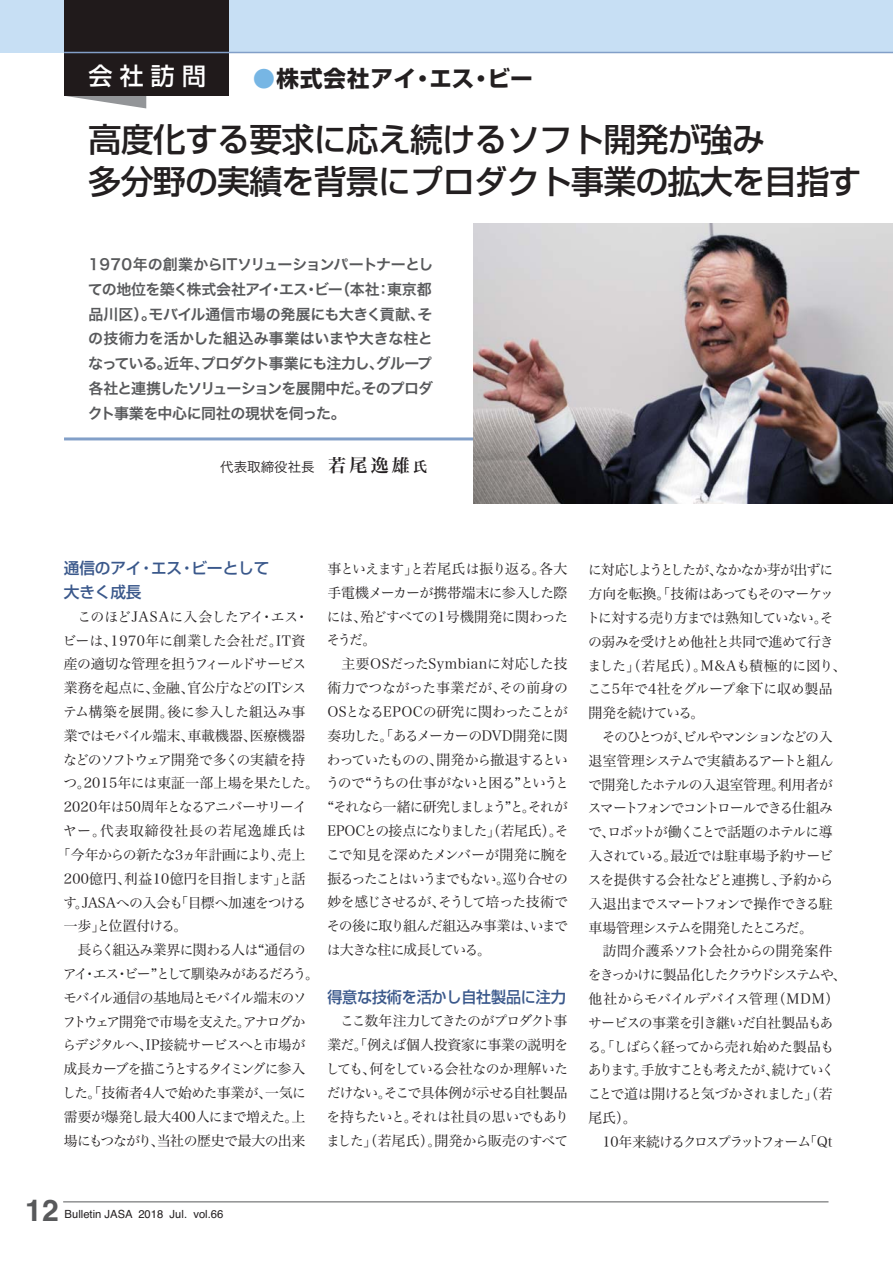
<style>
.page{position:relative;width:893px;height:1263px;background:#fff}
.page>*{position:absolute;margin:0;border:0;box-sizing:border-box;transform-origin:0 0}
.t1{font:33px/42px "Shin Go Medium 83 pv RKSJ H";letter-spacing:-.025em;color:#231f20}
.t2{font:700 30px "Helvetica";color:#58595b}
.t3{font:24px "Shin Go Medium 83 pv RKSJ H";color:#fff}
.t4{font:22.5px "Shin Go Bold 83 pv RKSJ H";letter-spacing:.05em;color:#231f20}
.t5{font:15.75px/23.9px "Shin Go Medium 83 pv RKSJ H";letter-spacing:-.015em;color:#3a588b}
.t6{font:15.75px "Shin Go Medium 83 pv RKSJ H";letter-spacing:-.015em;color:#3a588b;scale:.96 1}
.t7{font:15px/24.8px "Hira Kaku Pro W6 90 pv RKSJ H";letter-spacing:-.035em;color:#58595b}
.t8{font:13.95px/23.9px "Hira Min Pro W3 90 pv RKSJ H";letter-spacing:-.055em;color:#231f20}
.t9{font:13.95px/23.9px "Hira Min Pro W3 90 pv RKSJ H";letter-spacing:-.075em;color:#231f20}
.t10{font:13.95px "Hira Min Pro W3 90 pv RKSJ H";letter-spacing:-.025em;color:#231f20}
.t11{font:13.95px "Hira Min Pro W3 90 pv RKSJ H";letter-spacing:.005em;color:#231f20}
.t12{font:13.95px "Hira Min Pro W3 90 pv RKSJ H";letter-spacing:-.11em;color:#231f20}
.t13{font:13.95px "Hira Min Pro W3 90 pv RKSJ H";letter-spacing:.02em;color:#231f20}
.t14{font:13.95px "Hira Min Pro W3 90 pv RKSJ H";letter-spacing:.015em;color:#231f20}
.t15{font:13.95px "Hira Min Pro W3 90 pv RKSJ H";letter-spacing:-.03em;color:#231f20}
.t16{font:13.95px "Hira Min Pro W3 90 pv RKSJ H";letter-spacing:-.08em;color:#231f20}
.t17{font:13.95px "Hira Min Pro W3 90 pv RKSJ H";letter-spacing:-.14em;color:#231f20}
.t18{font:13.95px "Hira Min Pro W3 90 pv RKSJ H";letter-spacing:-.015em;color:#231f20}
.t19{font:13.95px "Hira Min Pro W3 90 pv RKSJ H";letter-spacing:-.095em;color:#231f20}
.t20{font:13.95px "Hira Min Pro W3 90 pv RKSJ H";letter-spacing:-.005em;color:#231f20}
.t21{font:13.95px "Hira Min Pro W3 90 pv RKSJ H";letter-spacing:.07em;color:#231f20}
.t22{font:13.95px "Hira Min Pro W3 90 pv RKSJ H";letter-spacing:-.035em;color:#231f20}
.t23{font:13.5px "Hira Kaku Pro W3 90 pv RKSJ H";color:#231f20}
.t24{font:11.25px "Helvetica";color:#231f20}
.s1{color:#77b6e4}
.s2{font-family:"Hira Min Pro W6 90 pv RKSJ H";font-size:18px}
.s3{font-family:"Hira Min Pro W6 90 pv RKSJ H";font-size:14.4px}
</style>
<div class="page">
<hr style="left:63px;top:1201px;width:765px;height:1px;background:#58595b">
<hr style="left:64px;top:437px;width:827px;height:3px;background:#829fc8">
<img style="left:473px;top:224px;width:420px;height:280px">
<svg style="left:66px;top:96px;width:80px;height:12px"></svg>
<div style="left:0;top:0;width:893px;height:53px;background:#c7dff4"></div>
<div style="left:64px;top:0;width:164px;height:96px;background:#201a1b"></div>
<hr style="left:64px;top:52px;width:829px;height:1px;background:#829fc8">
<h3 class="t3" style="left:89px;top:67px;width:119px">会社訪問</h3>
<h3 class="t4" style="left:253px;top:70px;width:282px"><span class="s1">●</span>株式会社アイ・エス・ビー</h3>
<h1 class="t1" style="left:89px;top:123px;width:775px">高度化する要求に応え続けるソフト開発が強み<br>多分野の実績を背景にプロダクト事業の拡大を目指す</h1>
<p class="t7" style="left:88px;top:254px;width:347px">1970年の創業からITソリューションパートナーとしての地位を築く株式会社アイ・エス・ビー（本社：東京都品川区）。モバイル通信市場の発展にも大きく貢献、その技術力を活かした組込み事業はいまや大きな柱となっている。近年、プロダクト事業にも注力し、グループ各社と連携したソリューションを展開中だ。そのプロダクト事業を中心に同社の現状を伺った。</p>
<p class="t23" style="left:220px;top:462px;width:209px">代表取締役社長　<span class="s2">若尾逸雄</span><span class="s3">氏</span></p>
<p class="t5" style="left:64px;top:558px;width:207px">通信のアイ・エス・ビーとして大きく成長</p>
<p class="t11" style="left:64px;top:611px;width:246px">　このほどJASAに入会したアイ・エス・</p>
<p class="t13" style="left:63px;top:635px;width:244px">ビーは、1970年に創業した会社だ。IT資</p>
<p class="t8" style="left:64px;top:654px;width:244px">産の適切な管理を担うフィールドサービス</p>
<p class="t15" style="left:64px;top:683px;width:244px">業務を起点に、金融、官公庁などのITシス</p>
<p class="t20" style="left:63px;top:706px;width:244px">テム構築を展開。後に参入した組込み事</p>
<p class="t18" style="left:64px;top:730px;width:243px">業ではモバイル端末、車載機器、医療機器</p>
<p class="t19" style="left:63px;top:754px;width:244px">などのソフトウェア開発で多くの実績を持</p>
<p class="t14" style="left:63px;top:778px;width:257px">つ。2015年には東証一部上場を果たした。</p>
<p class="t10" style="left:64px;top:802px;width:245px">2020年は50周年となるアニバーサリーイ</p>
<p class="t21" style="left:63px;top:825px;width:244px">ヤー。代表取締役社長の若尾逸雄氏は</p>
<p class="t8" style="left:57px;top:844px;width:250px">「今年からの新たな3ヵ年計画により、売上</p>
<p class="t11" style="left:64px;top:873px;width:243px">200億円、利益10億円を目指します」と話</p>
<p class="t8" style="left:63px;top:892px;width:245px">す。JASAへの入会も「目標へ加速をつける</p>
<p class="t22" style="left:64px;top:921px;width:125px">一歩」と位置付ける。</p>
<p class="t8" style="left:64px;top:940px;width:243px">　長らく組込み業界に関わる人は“通信の</p>
<p class="t12" style="left:63px;top:968px;width:258px">アイ・エス・ビー”として馴染みがあるだろう。</p>
<p class="t8" style="left:63px;top:987px;width:245px">モバイル通信の基地局とモバイル端末のソ</p>
<p class="t16" style="left:63px;top:1016px;width:244px">フトウェア開発で市場を支えた。アナログか</p>
<p class="t8" style="left:63px;top:1035px;width:244px">らデジタルへ、IP接続サービスへと市場が</p>
<p class="t17" style="left:64px;top:1064px;width:243px">成長カーブを描こうとするタイミングに参入</p>
<p class="t10" style="left:62px;top:1087px;width:245px">した。「技術者4人で始めた事業が、一気に</p>
<p class="t10" style="left:64px;top:1111px;width:243px">需要が爆発し最大400人にまで増えた。上</p>
<p class="t8" style="left:64px;top:1130px;width:243px">場にもつながり、当社の歴史で最大の出来</p>
<p class="t8" style="left:326px;top:559px;width:245px">事といえます」と若尾氏は振り返る。各大手電機メーカーが携帯端末に参入した際には、殆どすべての1号機開発に関わったそうだ。<br>　主要OSだったSymbianに対応した技術力でつながった事業だが、その前身の<br>OSとなるEPOCの研究に関わったことが奏功した。「あるメーカーのDVD開発に関わっていたものの、開発から撤退するというので“うちの仕事がないと困る”というと“それなら一緒に研究しましょう”と。それが<br>EPOCとの接点になりました」（若尾氏）。そこで知見を深めたメンバーが開発に腕を振るったことはいうまでもない。巡り合せの妙を感じさせるが、そうして培った技術でその後に取り組んだ組込み事業は、いまでは大きな柱に成長している。</p>
<p class="t6" style="left:327px;top:991px;width:250px">得意な技術を活かし自社製品に注力</p>
<p class="t8" style="left:326px;top:1011px;width:245px;text-align:justify">　ここ数年注力してきたのがプロダクト事業だ。「例えば個人投資家に事業の説明をしても、何をしている会社なのか理解いただけない。そこで具体例が示せる自社製品を持ちたいと。それは社員の思いでもありました」（若尾氏）。開発から販売のすべて</p>
<h2 class="t2" style="left:25px;top:1199px;width:35px">12</h2>
<p class="t24" style="left:65px;top:1210px;width:160px">Bulletin JASA 2018 Jul. vol.66</p>
<p class="t9" style="left:586px;top:560px;width:261px">に対応しようとしたが、なかなか芽が出ずに方向を転換。「技術はあってもそのマーケットに対する売り方までは熟知していない。その弱みを受けとめ他社と共同で進めて行きました」（若尾氏）。M&amp;Aも積極的に図り、ここ5年で4社をグループ傘下に収め製品開発を続けている。<br>　そのひとつが、ビルやマンションなどの入退室管理システムで実績あるアートと組んで開発したホテルの入退室管理。利用者がスマートフォンでコントロールできる仕組みで、ロボットが働くことで話題のホテルに導入されている。最近では駐車場予約サービスを提供する会社などと連携し、予約から入退出までスマートフォンで操作できる駐車場管理システムを開発したところだ。<br>　訪問介護系ソフト会社からの開発案件をきっかけに製品化したクラウドシステムや、他社からモバイルデバイス管理（MDM）サービスの事業を引き継いだ自社製品もある。「しばらく経ってから売れ始めた製品もあります。手放すことも考えたが、続けていくことで道は開けると気づかされました」（若尾氏）。<br>　10年来続けるクロスプラットフォーム「Qt</p>
</div>
